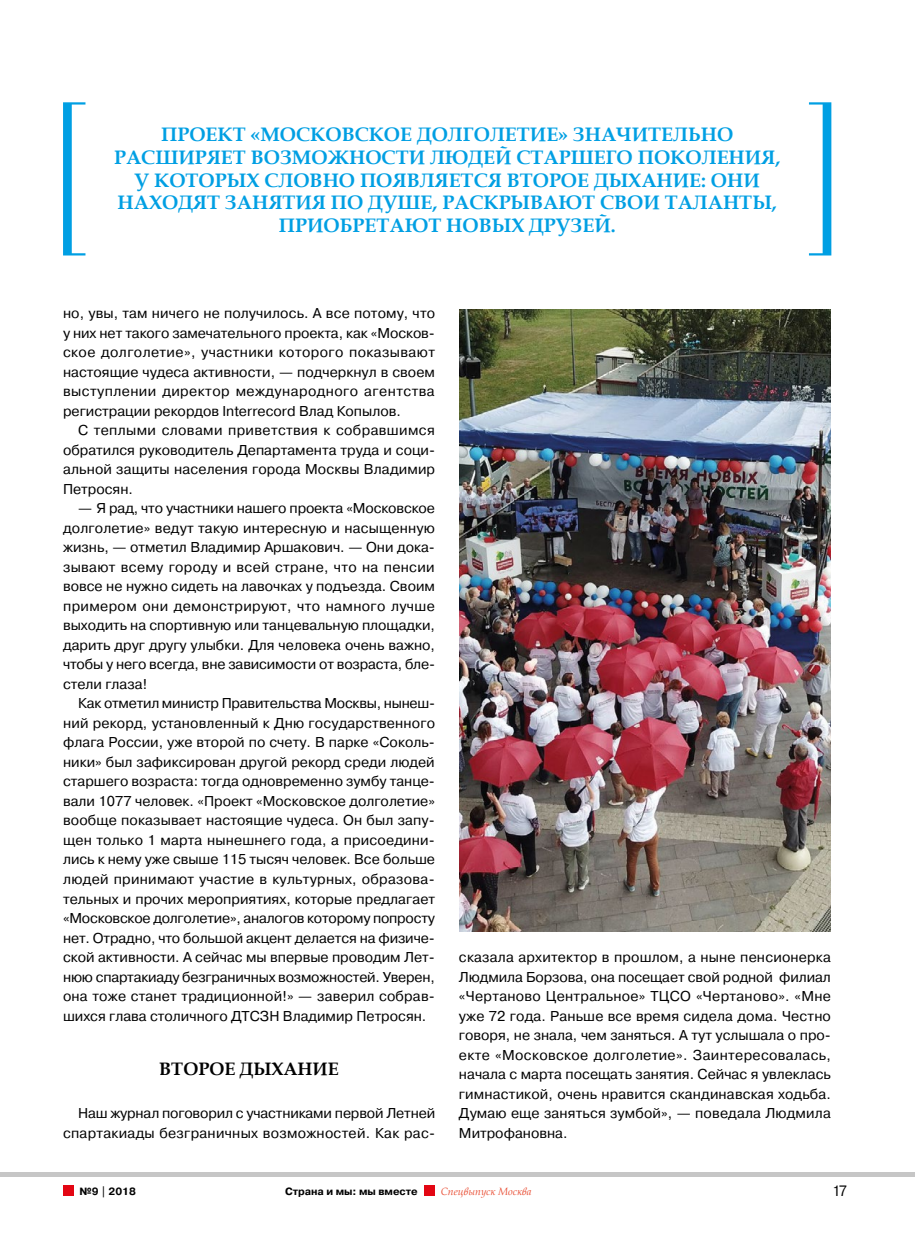
<style>
.page{position:relative;width:915px;height:1234px;background:#fff}
.page>*{position:absolute;margin:0;border:0;box-sizing:border-box;transform-origin:0 0}
.t1{font:700 19.5px/22.5px "Book Antiqua";color:#009fe3;text-align:center}
.t2{font:700 18px "Book Antiqua";color:#000}
.t3{font:15px "Pragmatica";color:#000;scale:.9 1}
.t4{font:14.25px/19.5px "Pragmatica";color:#000;text-align:justify}
.t5{font:14.25px/19.5px "Pragmatica";letter-spacing:.02em;color:#000;text-align:right}
.t6{font:700 10.5px "Pragmatica C";color:#000}
.t7{font:italic 10.5px "Book Antiqua";color:#e94f35}
</style>
<div class="page">
<svg style="left:63px;top:102px;width:768px;height:153px"></svg>
<img style="left:459px;top:309px;width:371px;height:622px">
<div style="left:423px;top:1185px;width:11px;height:10px;background:#e30613"></div>
<div style="left:63px;top:1185px;width:11px;height:10px;background:#e30613"></div>
<div style="left:0;top:1171px;width:914px;height:5px;background:#c6c6c6"></div>
<h1 class="t1" style="left:114px;top:123px;width:667px">Проект «Московское долголетие» значительно расширяет возможности людей старшего поколения, у которых словно появляется второе дыхание: они находят занятия по душе, раскрывают свои таланты, приобретают новых друзей.</h1>
<p class="t4" style="left:63px;top:304px;width:373px">но, увы, там ничего не получилось. А все потому, что у них нет такого замечательного проекта, как «Москов&shy;ское долголетие», участники которого показывают настоящие чудеса активности, — подчеркнул в своем выступлении директор международного агентства регистрации рекордов Interrecord Влад Копылов.</p>
<p class="t4" style="left:63px;top:421px;width:373px;text-indent:15px">С теплыми словами приветствия к собравшимся обратился руководитель Департамента труда и соци&shy;альной защиты населения города Москвы Владимир Петросян.</p>
<p class="t4" style="left:63px;top:499px;width:373px;text-indent:15px">— Я рад, что участники нашего проекта «Московское долголетие» ведут такую интересную и насыщенную жизнь, — отметил Владимир Аршакович. — Они дока&shy;зывают всему городу и всей стране, что на пенсии вовсе не нужно сидеть на лавочках у подъезда. Своим примером они демонстрируют, что намного лучше выходить на спортивную или танцевальную площадки, дарить друг другу улыбки. Для человека очень важно, чтобы у него всегда, вне зависимости от возраста, бле&shy;стели глаза!</p>
<p class="t4" style="left:63px;top:694px;width:373px;text-indent:15px">Как отметил министр Правительства Москвы, нынеш&shy;ний рекорд, установленный к Дню государственного флага России, уже второй по счету. В парке «Соколь&shy;ники» был зафиксирован другой рекорд среди людей старшего возраста: тогда одновременно зумбу танце&shy;вали 1077 человек. «Проект «Московское долголетие» вообще показывает настоящие чудеса. Он был запу&shy;щен только 1 марта нынешнего года, а присоедини&shy;лись к нему уже свыше 115 тысяч человек. Все больше людей принимают участие в культурных, образова&shy;тельных и прочих мероприятиях, которые предлагает «Московское долголетие», аналогов которому попросту нет. Отрадно, что большой акцент делается на физиче&shy;ской активности. А сейчас мы впервые проводим Лет&shy;нюю спартакиаду безграничных возможностей. Уверен, она тоже станет традиционной!» — заверил собрав&shy;шихся глава столичного ДТСЗН Владимир Петросян.</p>
<p class="t2" style="left:159px;top:1056px;width:181px">Второе дыхание</p>
<p class="t5" style="left:63px;top:1103px;width:373px">Наш журнал поговорил с участниками первой Летней спартакиады безграничных возможностей. Как рас-</p>
<p class="t4" style="left:459px;top:947px;width:373px">сказала архитектор в прошлом, а ныне пенсионерка Людмила Борзова, она посещает свой родной филиал «Чертаново Центральное» ТЦСО «Чертаново». «Мне уже 72 года. Раньше все время сидела дома. Честно говоря, не знала, чем заняться. А тут услышала о про&shy;екте «Московское долголетие». Заинтересовалась, начала с марта посещать занятия. Сейчас я увлеклась гимнастикой, очень нравится скандинавская ходьба.<br>Думаю еще заняться зумбой», — поведала Людмила Митрофановна.</p>
<p class="t6" style="left:80px;top:1185px;width:58px">№9 | 2018</p>
<p class="t6" style="left:285px;top:1185px;width:134px">Страна и мы: мы вместе</p>
<p class="t7" style="left:441px;top:1183px;width:92px">Спецвыпуск Москва</p>
<p class="t3" style="left:832px;top:1181px;width:18px">17</p>
</div>
